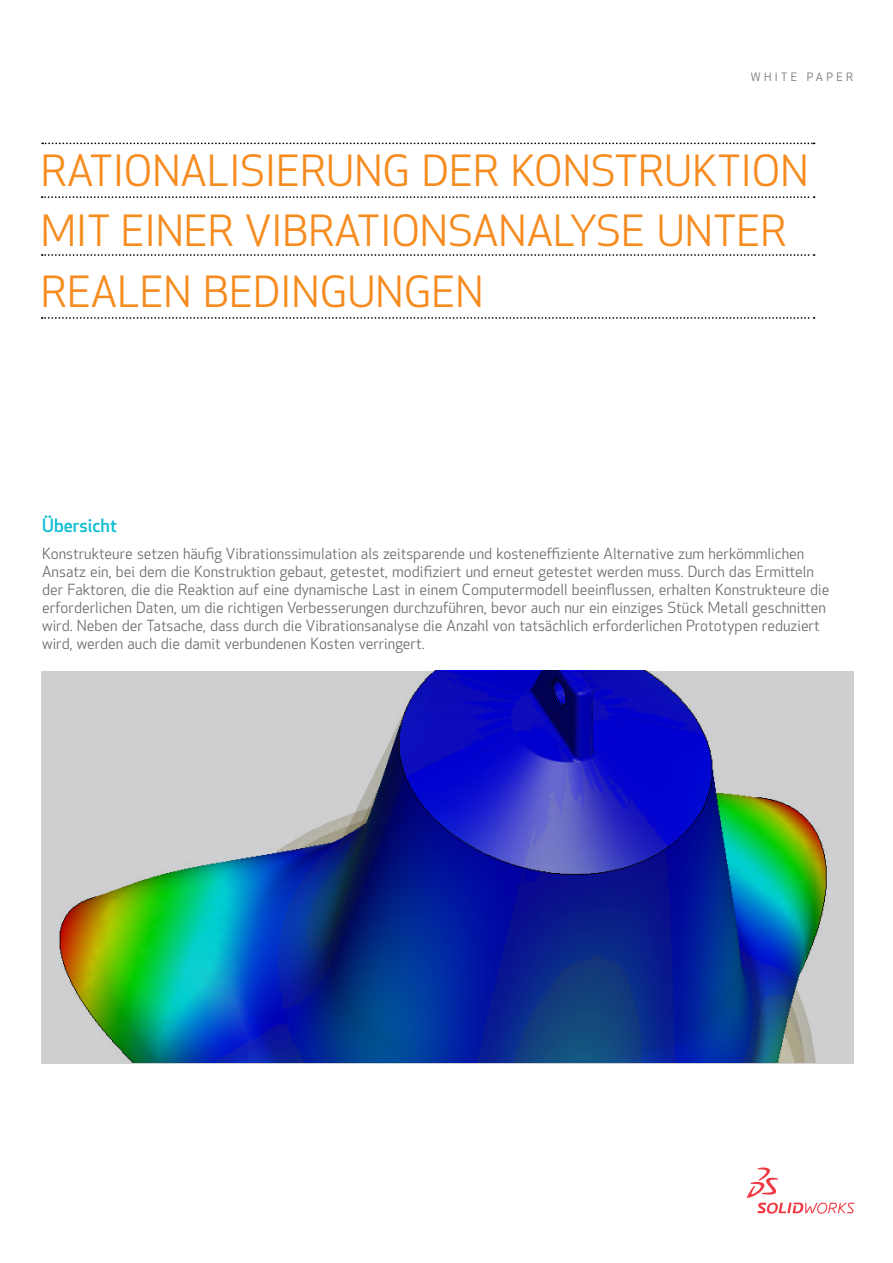
<style>
.page{position:relative;width:893px;height:1263px;background:#fff}
.page>*{position:absolute;margin:0;border:0;box-sizing:border-box;transform-origin:0 0}
.t1{font:42px "SW Apex New";letter-spacing:.07em;color:#f68b1f}
.t2{font:500 18px "SW Apex New";color:#10bed2}
.t3{font:15px/18px "SW Apex New";color:#6d6e71}
.t4{font:11.25px "SW Apex New";letter-spacing:.3em;color:#6d6e71}
</style>
<div class="page">
<svg style="left:746px;top:1167px;width:108px;height:47px"></svg>
<svg style="left:42px;top:196px;width:772px;height:2px"></svg>
<svg style="left:42px;top:254px;width:772px;height:2px"></svg>
<svg style="left:42px;top:143px;width:772px;height:1px"></svg>
<img style="left:41px;top:671px;width:813px;height:392px">
<svg style="left:42px;top:317px;width:772px;height:2px"></svg>
<p class="t4" style="left:751px;top:70px;width:104px">WHI TE PAPER</p>
<h1 class="t1" style="left:41px;top:144px;width:137px">Rational</h1>
<h1 class="t1" style="left:229px;top:144px;width:218px">isierung der</h1>
<h1 class="t1" style="left:511px;top:144px;width:78px">Konstr</h1>
<h1 class="t1" style="left:664px;top:144px;width:139px">uktion</h1>
<h1 class="t1" style="left:41px;top:204px;width:141px">mit einer</h1>
<h1 class="t1" style="left:245px;top:204px;width:202px">Vibrationsanal</h1>
<h1 class="t1" style="left:569px;top:204px;width:141px">yse unter</h1>
<h1 class="t1" style="left:41px;top:265px;width:26px">realen</h1>
<h1 class="t1" style="left:203px;top:265px;width:25px">Bed</h1>
<h1 class="t1" style="left:281px;top:265px;width:175px">ingungen</h1>
<p class="t2" style="left:42px;top:514px;width:76px">Übersicht</p>
<p class="t3" style="left:42px;top:545px;width:789px">Konstrukteure setzen häufig Vibrationssimulation als zeitsparende und kosteneffiziente Alternative zum herkömmlichen Ansatz ein, bei dem die Konstruktion gebaut, getestet, modifiziert und erneut getestet werden muss. Durch das Ermitteln der Faktoren, die die Reaktion auf eine dynamische Last in einem Computermodell beeinflussen, erhalten Konstrukteure die erforderlichen Daten, um die richtigen Verbesserungen durchzuführen, bevor auch nur ein einziges Stück Metall geschnitten wird. Neben der Tatsache, dass durch die Vibrationsanalyse die Anzahl von tatsächlich erforderlichen Prototypen reduziert wird, werden auch die damit verbundenen Kosten verringert.</p>
</div>
